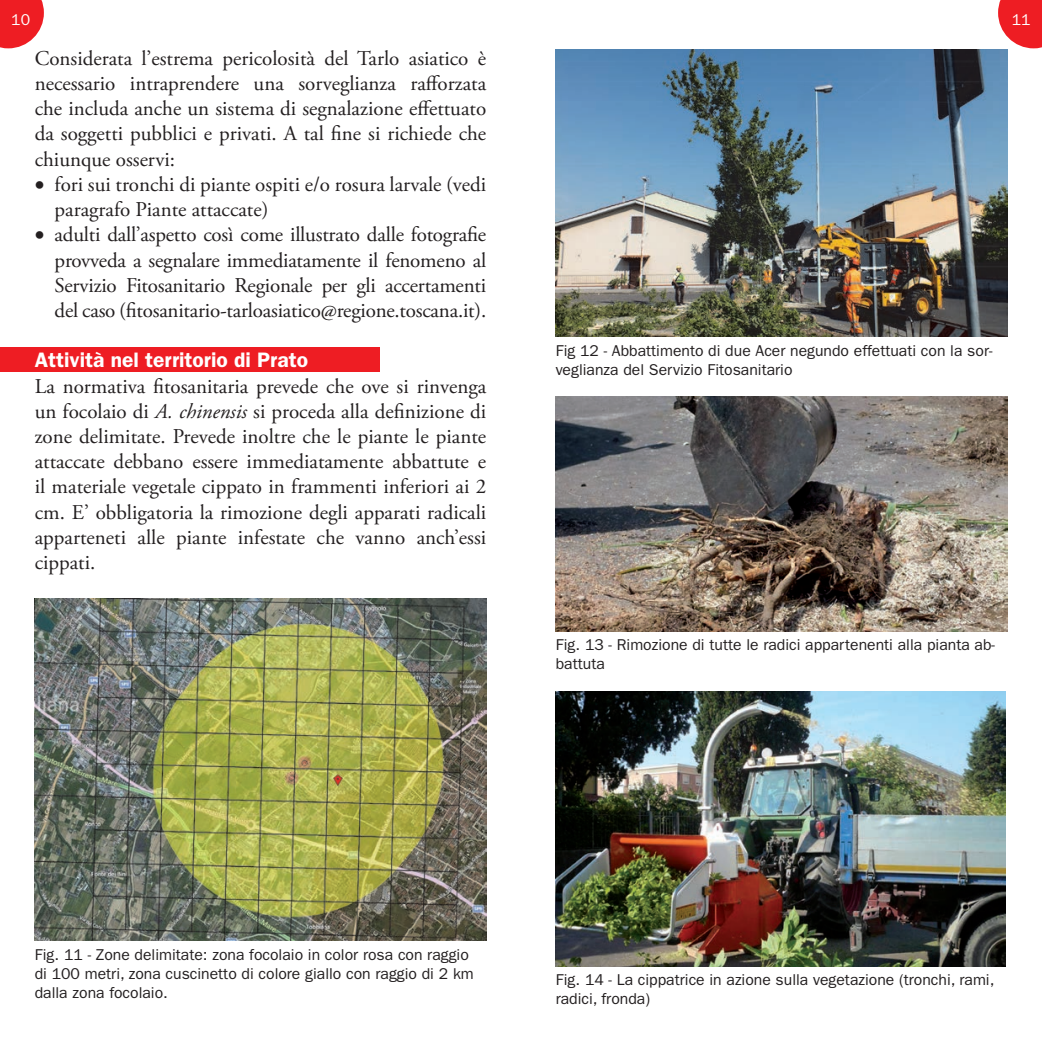
<style>
.page{position:relative;width:1042px;height:1042px;background:#fff}
.page>*{position:absolute;margin:0;border:0;box-sizing:border-box;transform-origin:0 0}
.t1{font:21px/25.2px "Adobe Garamond Pro";color:#231f20;text-align:justify}
.t2{font:600 21px "ITC Franklin Gothic Std";color:#fff}
.t3{font:15.75px/18.9px "ITC Franklin Gothic Std";color:#231f20}
.t4{font:15.75px "ITC Franklin Gothic Std";color:#fff}
.s1{font-style:italic}
</style>
<div class="page">
<svg style="left:0;top:0;width:44px;height:48px;background:#f03a3f"></svg>
<svg style="left:998px;top:0;width:44px;height:48px;background:#f03a3f"></svg>
<div style="left:0;top:347px;width:379px;height:25px;background:#ee1d23"></div>
<img style="left:35px;top:598px;width:451px;height:343px">
<img style="left:556px;top:50px;width:451px;height:287px">
<img style="left:556px;top:397px;width:451px;height:234px">
<img style="left:556px;top:691px;width:449px;height:275px">
<p class="t4" style="left:11px;top:10px;width:20px">10</p>
<p class="t4" style="left:1012px;top:10px;width:20px">11</p>
<p class="t1" style="left:35px;top:46px;width:453px">Considerata l’estrema pericolosità del Tarlo asiatico è necessario intraprendere una sorveglianza rafforzata che includa anche un sistema di segnalazione effettuato da soggetti pubblici e privati. A tal fine si richiede che chiunque osservi:</p>
<p class="t1" style="left:55px;top:172px;width:433px;text-indent:-20px">• fori sui tronchi di piante ospiti e/o rosura larvale (vedi paragrafo Piante attaccate)</p>
<p class="t1" style="left:55px;top:223px;width:433px;text-indent:-20px">• adulti dall’aspetto così come illustrato dalle fotografie provveda a segnalare immediatamente il fenomeno al Servizio Fitosanitario Regionale per gli accertamenti del caso (fitosanitario-tarloasiatico@regione.toscana.it).</p>
<p class="t2" style="left:35px;top:348px;width:275px">Attività nel territorio di Prato</p>
<p class="t1" style="left:35px;top:374px;width:453px">La normativa fitosanitaria prevede che ove si rinvenga un focolaio di <span class="s1">A. chinensis</span> si proceda alla definizione di zone delimitate. Prevede inoltre che le piante le piante attaccate debbano essere immediatamente abbattute e il materiale vegetale cippato in frammenti inferiori ai 2 cm. E’ obbligatoria la rimozione degli apparati radicali apparteneti alle piante infestate che vanno anch’essi cippati.</p>
<p class="t3" style="left:556px;top:341px;width:438px">Fig 12 - Abbattimento di due Acer negundo effettuati con la sor&shy;veglianza del Servizio Fitosanitario</p>
<p class="t3" style="left:556px;top:635px;width:441px">Fig. 13 - Rimozione di tutte le radici appartenenti alla pianta ab&shy;battuta</p>
<p class="t3" style="left:35px;top:945px;width:440px">Fig. 11 - Zone delimitate: zona focolaio in color rosa con raggio di 100 metri, zona cuscinetto di colore giallo con raggio di 2 km dalla zona focolaio.</p>
<p class="t3" style="left:556px;top:970px;width:440px">Fig. 14 - La cippatrice in azione sulla vegetazione (tronchi, rami, radici, fronda)</p>
</div>
